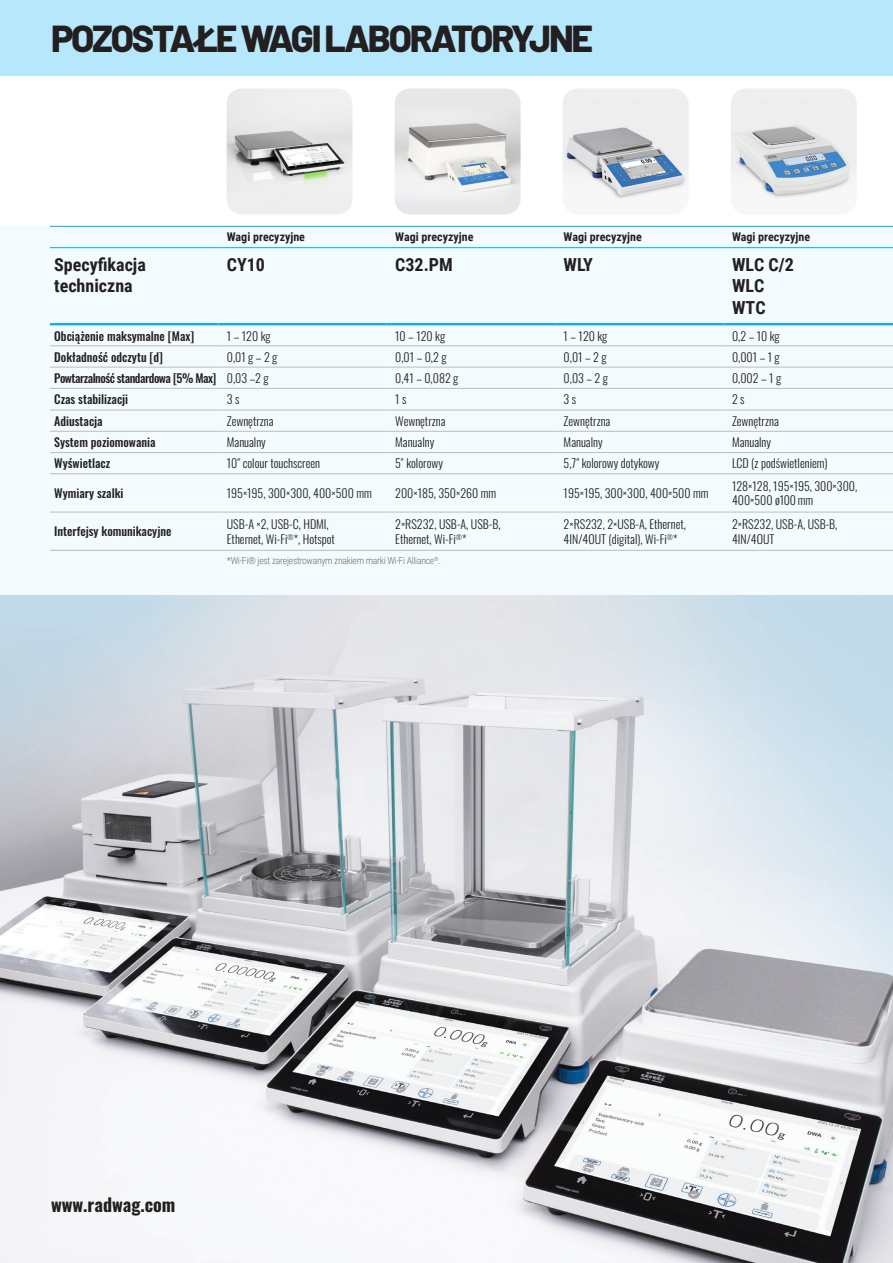
<style>
.page{position:relative;width:893px;height:1263px;background:#fff}
.page>*{position:absolute;margin:0;border:0;box-sizing:border-box;transform-origin:0 0}
.t1{font:800 37.5px "Barlow";letter-spacing:-.06em;color:#231f20}
.t2{font:700 18px "Roboto Condensed";color:#231f20}
.t3{font:700 18px "Oswald";color:#231f20}
.t4{font:300 12px/14.4px "Oswald";color:#231f20}
.t5{font:500 12px "Oswald";color:#231f20}
.t6{font:700 12px "Roboto Condensed";color:#231f20}
.t7{font:500 12px "Oswald";letter-spacing:-.04em;color:#231f20}
.t8{font:300 9.75px "Roboto Condensed";letter-spacing:-.03em;color:#6c6d70}
</style>
<div class="page">
<div style="left:0;top:226px;width:893px;height:439px;background:#f3fbfe"></div>
<img style="left:0;top:595px;width:893px;height:668px">
<div style="left:0;top:0;width:893px;height:75px;background:#b6e7fa"></div>
<hr style="left:50px;top:345px;width:168px;height:1px;background:#bcbdc0">
<hr style="left:218px;top:345px;width:169px;height:1px;background:#bcbdc0">
<hr style="left:387px;top:345px;width:168px;height:1px;background:#bcbdc0">
<hr style="left:555px;top:345px;width:168px;height:1px;background:#bcbdc0">
<hr style="left:723px;top:345px;width:170px;height:1px;background:#bcbdc0">
<hr style="left:50px;top:367px;width:168px;height:1px;background:#bcbdc0">
<hr style="left:218px;top:367px;width:169px;height:1px;background:#bcbdc0">
<hr style="left:387px;top:367px;width:168px;height:1px;background:#bcbdc0">
<hr style="left:555px;top:367px;width:168px;height:1px;background:#bcbdc0">
<hr style="left:723px;top:367px;width:170px;height:1px;background:#bcbdc0">
<hr style="left:50px;top:388px;width:168px;height:1px;background:#bcbdc0">
<hr style="left:218px;top:388px;width:169px;height:1px;background:#bcbdc0">
<hr style="left:387px;top:388px;width:168px;height:1px;background:#bcbdc0">
<hr style="left:555px;top:388px;width:168px;height:1px;background:#bcbdc0">
<hr style="left:723px;top:388px;width:170px;height:1px;background:#bcbdc0">
<hr style="left:50px;top:410px;width:168px;height:1px;background:#bcbdc0">
<hr style="left:218px;top:410px;width:169px;height:1px;background:#bcbdc0">
<hr style="left:387px;top:410px;width:168px;height:1px;background:#bcbdc0">
<hr style="left:555px;top:410px;width:168px;height:1px;background:#bcbdc0">
<hr style="left:723px;top:410px;width:170px;height:1px;background:#bcbdc0">
<hr style="left:50px;top:431px;width:168px;height:1px;background:#bcbdc0">
<hr style="left:218px;top:431px;width:169px;height:1px;background:#bcbdc0">
<hr style="left:387px;top:431px;width:168px;height:1px;background:#bcbdc0">
<hr style="left:555px;top:431px;width:168px;height:1px;background:#bcbdc0">
<hr style="left:723px;top:431px;width:170px;height:1px;background:#bcbdc0">
<hr style="left:50px;top:452px;width:168px;height:1px;background:#bcbdc0">
<hr style="left:218px;top:452px;width:169px;height:1px;background:#bcbdc0">
<hr style="left:387px;top:452px;width:168px;height:1px;background:#bcbdc0">
<hr style="left:555px;top:452px;width:168px;height:1px;background:#bcbdc0">
<hr style="left:723px;top:452px;width:170px;height:1px;background:#bcbdc0">
<hr style="left:50px;top:473px;width:168px;height:1px;background:#bcbdc0">
<hr style="left:218px;top:473px;width:169px;height:1px;background:#bcbdc0">
<hr style="left:387px;top:473px;width:168px;height:1px;background:#bcbdc0">
<hr style="left:555px;top:473px;width:168px;height:1px;background:#bcbdc0">
<hr style="left:723px;top:473px;width:170px;height:1px;background:#bcbdc0">
<hr style="left:50px;top:512px;width:168px;height:1px;background:#bcbdc0">
<hr style="left:218px;top:512px;width:169px;height:1px;background:#bcbdc0">
<hr style="left:387px;top:512px;width:168px;height:1px;background:#bcbdc0">
<hr style="left:555px;top:512px;width:168px;height:1px;background:#bcbdc0">
<hr style="left:723px;top:512px;width:170px;height:1px;background:#bcbdc0">
<hr style="left:50px;top:550px;width:168px;height:1px;background:#bcbdc0">
<hr style="left:218px;top:550px;width:169px;height:1px;background:#bcbdc0">
<hr style="left:387px;top:550px;width:168px;height:1px;background:#bcbdc0">
<hr style="left:555px;top:550px;width:168px;height:1px;background:#bcbdc0">
<hr style="left:723px;top:550px;width:170px;height:1px;background:#bcbdc0">
<hr style="left:50px;top:323px;width:168px;height:2px;background:#00aeef">
<hr style="left:218px;top:323px;width:169px;height:2px;background:#00aeef">
<hr style="left:387px;top:323px;width:168px;height:2px;background:#00aeef">
<hr style="left:555px;top:323px;width:168px;height:2px;background:#00aeef">
<hr style="left:723px;top:323px;width:170px;height:2px;background:#00aeef">
<hr style="left:50px;top:226px;width:168px;height:1px;background:#00aeef">
<hr style="left:218px;top:226px;width:169px;height:1px;background:#00aeef">
<hr style="left:387px;top:226px;width:168px;height:1px;background:#00aeef">
<hr style="left:555px;top:226px;width:168px;height:1px;background:#00aeef">
<hr style="left:723px;top:226px;width:170px;height:1px;background:#00aeef">
<hr style="left:50px;top:247px;width:168px;height:1px;background:#00aeef">
<hr style="left:218px;top:247px;width:169px;height:1px;background:#00aeef">
<hr style="left:387px;top:247px;width:168px;height:1px;background:#00aeef">
<hr style="left:555px;top:247px;width:168px;height:1px;background:#00aeef">
<hr style="left:723px;top:247px;width:170px;height:1px;background:#00aeef">
<img style="left:227px;top:88px;width:125px;height:126px">
<img style="left:395px;top:88px;width:126px;height:126px">
<img style="left:563px;top:89px;width:126px;height:111px">
<img style="left:731px;top:89px;width:126px;height:110px">
<p class="t1" style="left:51px;top:10px;width:544px">POZOSTAŁE WAGI LABORATORYJNE</p>
<p class="t2" style="left:54px;top:252px;width:93px">Specyfikacja</p>
<p class="t2" style="left:54px;top:273px;width:80px">techniczna</p>
<p class="t6" style="left:227px;top:229px;width:80px">Wagi precyzyjne</p>
<p class="t6" style="left:395px;top:229px;width:80px">Wagi precyzyjne</p>
<p class="t6" style="left:564px;top:229px;width:80px">Wagi precyzyjne</p>
<p class="t6" style="left:732px;top:229px;width:80px">Wagi precyzyjne</p>
<p class="t2" style="left:227px;top:252px;width:40px">CY10</p>
<p class="t2" style="left:395px;top:252px;width:59px">C32.PM</p>
<p class="t2" style="left:564px;top:252px;width:31px">WLY</p>
<p class="t2" style="left:732px;top:252px;width:63px">WLC C/2</p>
<p class="t2" style="left:732px;top:273px;width:34px">WLC</p>
<p class="t2" style="left:732px;top:295px;width:35px">WTC</p>
<p class="t5" style="left:54px;top:329px;width:142px">Obciążenie maksymalne [Max]</p>
<p class="t4" style="left:227px;top:327px;width:45px">1 – 120 kg</p>
<p class="t4" style="left:395px;top:327px;width:52px">10 – 120 kg</p>
<p class="t4" style="left:564px;top:327px;width:45px">1 – 120 kg</p>
<p class="t4" style="left:732px;top:327px;width:49px">0,2 – 10 kg</p>
<p class="t5" style="left:54px;top:351px;width:110px">Dokładność odczytu [d]</p>
<p class="t4" style="left:227px;top:348px;width:52px">0,01 g – 2 g</p>
<p class="t4" style="left:395px;top:348px;width:53px">0,01 – 0,2 g</p>
<p class="t4" style="left:564px;top:348px;width:44px">0,01 – 2 g</p>
<p class="t4" style="left:732px;top:348px;width:49px">0,001 – 1 g</p>
<p class="t7" style="left:54px;top:372px;width:164px">Powtarzalność standardowa [5% Max]</p>
<p class="t4" style="left:227px;top:370px;width:43px">0,03 –2 g</p>
<p class="t4" style="left:395px;top:370px;width:65px">0,41 – 0,082 g</p>
<p class="t4" style="left:564px;top:370px;width:46px">0,03 – 2 g</p>
<p class="t4" style="left:732px;top:370px;width:51px">0,002 – 1 g</p>
<p class="t5" style="left:54px;top:393px;width:76px">Czas stabilizacji</p>
<p class="t4" style="left:227px;top:391px;width:14px">3 s</p>
<p class="t4" style="left:395px;top:391px;width:13px">1 s</p>
<p class="t4" style="left:564px;top:391px;width:14px">3 s</p>
<p class="t4" style="left:732px;top:391px;width:14px">2 s</p>
<p class="t5" style="left:54px;top:415px;width:50px">Adiustacja</p>
<p class="t4" style="left:227px;top:412px;width:48px">Zewnętrzna</p>
<p class="t4" style="left:395px;top:412px;width:52px">Wewnętrzna</p>
<p class="t4" style="left:564px;top:412px;width:48px">Zewnętrzna</p>
<p class="t4" style="left:732px;top:412px;width:48px">Zewnętrzna</p>
<p class="t5" style="left:54px;top:436px;width:103px">System poziomowania</p>
<p class="t4" style="left:227px;top:434px;width:40px">Manualny</p>
<p class="t4" style="left:395px;top:434px;width:40px">Manualny</p>
<p class="t4" style="left:564px;top:434px;width:40px">Manualny</p>
<p class="t4" style="left:732px;top:434px;width:40px">Manualny</p>
<p class="t5" style="left:54px;top:457px;width:58px">Wyświetlacz</p>
<p class="t4" style="left:227px;top:455px;width:95px">10″ colour touchscreen</p>
<p class="t4" style="left:395px;top:455px;width:49px">5″ kolorowy</p>
<p class="t4" style="left:564px;top:455px;width:97px">5,7″ kolorowy dotykowy</p>
<p class="t4" style="left:732px;top:455px;width:97px">LCD (z podświetleniem)</p>
<p class="t5" style="left:54px;top:487px;width:71px">Wymiary szalki</p>
<p class="t4" style="left:227px;top:485px;width:146px">195×195, 300×300, 400×500 mm</p>
<p class="t4" style="left:395px;top:485px;width:103px">200×185, 350×260 mm</p>
<p class="t4" style="left:564px;top:485px;width:146px">195×195, 300×300, 400×500 mm</p>
<p class="t4" style="left:732px;top:477px;width:127px">128×128, 195×195, 300×300,<br>400×500 ø100 mm</p>
<p class="t5" style="left:54px;top:525px;width:119px">Interfejsy komunikacyjne</p>
<p class="t4" style="left:227px;top:516px;width:110px">USB-A ×2, USB-C, HDMI,<br>Ethernet, Wi-Fi<sup>®</sup>*, Hotspot</p>
<p class="t4" style="left:395px;top:516px;width:107px">2×RS232, USB-A, USB-B,<br>Ethernet, Wi-Fi<sup>®</sup>*</p>
<p class="t4" style="left:564px;top:516px;width:124px">2×RS232, 2×USB-A, Ethernet,<br>4IN/4OUT (digital), Wi-Fi<sup>®</sup>*</p>
<p class="t4" style="left:732px;top:516px;width:107px">2×RS232, USB-A, USB-B,<br>4IN/4OUT</p>
<p class="t8" style="left:227px;top:554px;width:215px">*Wi-Fi® jest zarejestrowanym znakiem marki Wi-Fi Alliance<sup>®</sup>.</p>
<p class="t3" style="left:51px;top:1195px;width:126px">www.radwag.com</p>
</div>
